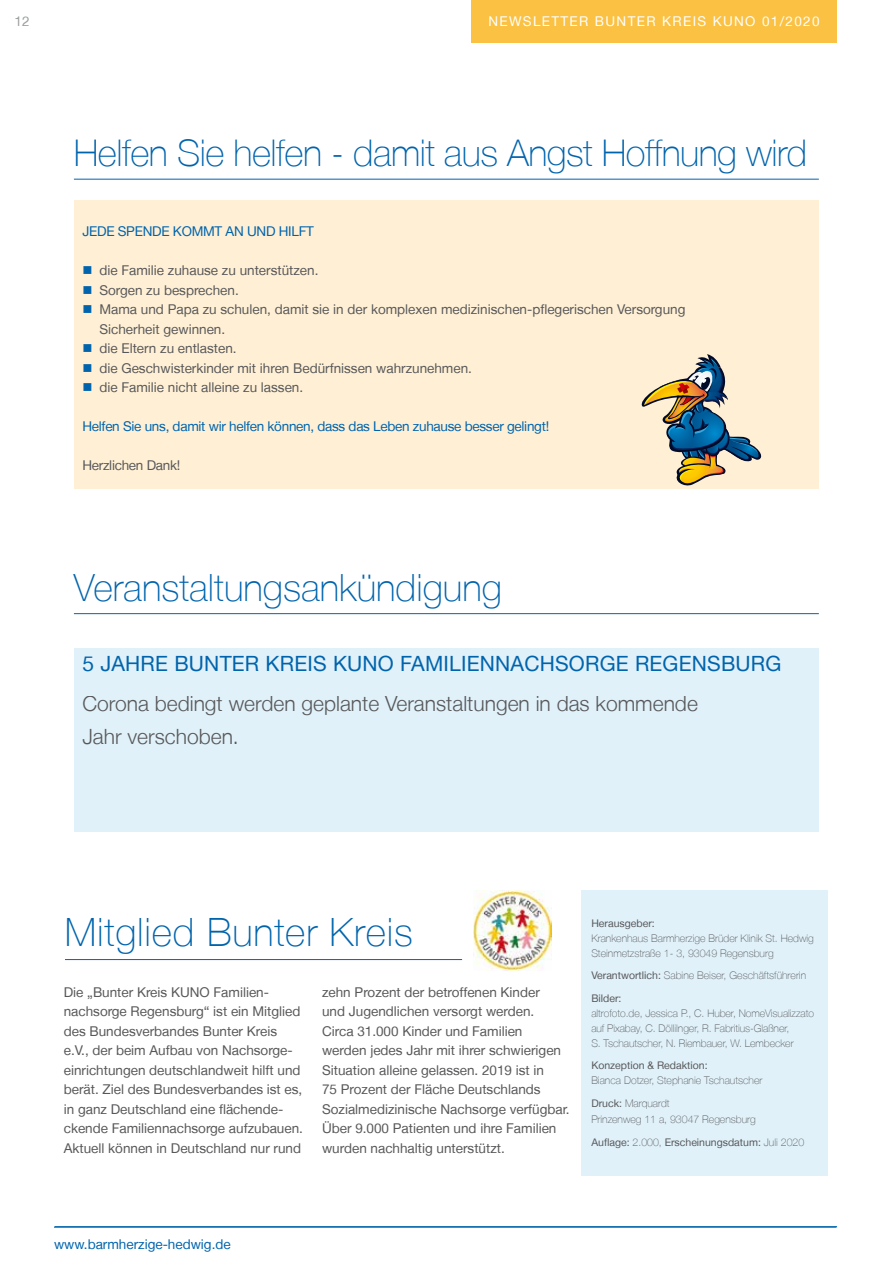
<style>
.page{position:relative;width:893px;height:1263px;background:#fff}
.page>*{position:absolute;margin:0;border:0;box-sizing:border-box;transform-origin:0 0}
.t1{font:100 39px "Helvetica Neue LT";letter-spacing:.02em;color:#0064ad}
.t2{font:100 37.5px "Helvetica Neue LT";color:#0064ad}
.t3{font:100 36.75px "Helvetica Neue LT";letter-spacing:-.015em;color:#0064ad}
.t4{font:300 21px/33px "Helvetica Neue LT";color:#58585a}
.t5{font:21px "Helvetica Neue LT";letter-spacing:.01em;color:#0064ad}
.t6{font:13.5px/19.5px "Helvetica Neue LT";color:#58585a}
.t7{font:13.5px "Helvetica Neue LT";letter-spacing:-.02em;color:#0064ad}
.t8{font:13.5px "Helvetica Neue LT";letter-spacing:.1em;color:#fff}
.t9{font:13.5px "Helvetica Neue LT";color:#0064ad}
.t10{font:13.5px "Helvetica Neue LT";letter-spacing:-.02em;color:#58585a}
.t11{font:13.5px "Helvetica Neue LT";color:#9c9e9f}
.t12{font:100 10.5px/15px "Helvetica Neue LT";color:#58585a}
.t13{font:10.5px "Helvetica Neue LT";color:#58585a}
.s1{font-weight:400}
</style>
<div class="page">
<div style="left:472px;top:0;width:365px;height:43px;background:#fbc143"></div>
<hr style="left:54px;top:1227px;width:782px;height:1px;background:#0064ad">
<hr style="left:55px;top:1226px;width:782px;height:1px;background:#0064ad">
<div style="left:74px;top:200px;width:745px;height:288px;background:#fff0d5"></div>
<div style="left:581px;top:890px;width:247px;height:286px;background:#e0f1f9"></div>
<hr style="left:65px;top:959px;width:397px;height:1px;background:#0064ad">
<img style="left:474px;top:890px;width:77px;height:80px">
<hr style="left:74px;top:613px;width:745px;height:1px;background:#0064ad">
<div style="left:74px;top:687px;width:745px;height:145px;background:#e0f1f9"></div>
<div style="left:74px;top:648px;width:745px;height:48px;background:#e0f1f9"></div>
<svg style="left:641px;top:354px;width:121px;height:132px"></svg>
<hr style="left:74px;top:179px;width:745px;height:1px;background:#0064ad">
<p class="t11" style="left:15px;top:13px;width:17px">12</p>
<p class="t8" style="left:488px;top:13px;width:23px">N eetewsletter</p>
<p class="t8" style="left:594px;top:13px;width:18px">Fbunter amilien</p>
<p class="t8" style="left:662px;top:13px;width:159px">kreisNAchsorge KUNO 01/2020</p>
<p class="t8" style="left:767px;top:13px;width:59px">06/2017</p>
<h3 class="t3" style="left:74px;top:132px;width:735px">Helfen Sie helfen - damit aus Angst Hoffnung wird</h3>
<p class="t7" style="left:82px;top:223px;width:16px">Jede</p>
<p class="t7" style="left:118px;top:223px;width:18px">Spende</p>
<p class="t7" style="left:173px;top:223px;width:11px">kommt</p>
<p class="t7" style="left:226px;top:223px;width:32px">an und</p>
<p class="t7" style="left:279px;top:223px;width:8px">hilft</p>
<p class="t6" style="left:99px;top:260px;width:588px">die Familie zuhause zu unterstützen.<br>Sorgen zu besprechen.<br>Mama und Papa zu schulen, damit sie in der komplexen medizinischen-pflegerischen Versorgung Sicherheit gewinnen.<br>die Eltern zu entlasten.<br>die Geschwisterkinder mit ihren Bedürfnissen wahrzunehmen.<br>die Familie nicht alleine zu lassen.</p>
<p class="t7" style="left:82px;top:418px;width:468px">Helfen Sie uns, damit wir helfen können, dass das Leben zuhause besser gelingt!</p>
<p class="t10" style="left:82px;top:457px;width:99px">Herzlichen Dank!</p>
<h2 class="t2" style="left:74px;top:566px;width:430px">Veranstaltungsankündigung</h2>
<h3 class="t5" style="left:82px;top:651px;width:45px">5 Jahre</h3>
<h3 class="t5" style="left:174px;top:651px;width:30px">Bunter</h3>
<h3 class="t5" style="left:266px;top:651px;width:27px">Kreis</h3>
<h3 class="t5" style="left:333px;top:651px;width:93px">KUNO Familiennachsorge</h3>
<h3 class="t5" style="left:635px;top:651px;width:30px">Regensburg</h3>
<h3 class="t4" style="left:82px;top:686px;width:617px">Corona bedingt werden geplante Veranstaltungen in das kommende<br>Jahr verschoben.</h3>
<h1 class="t1" style="left:65px;top:910px;width:349px">Mitglied Bunter Kreis</h1>
<p class="t6" style="left:322px;top:982px;width:249px">zehn Prozent der betroffenen Kinder<br>und Jugendlichen versorgt werden.<br>Circa 31.000 Kinder und Familien werden jedes Jahr mit ihrer schwierigen Situation alleine gelassen. 2019 ist in<br>75 Prozent der Fläche Deutschlands Sozialmedizinische Nachsorge verfügbar.<br>Über 9.000 Patienten und ihre Familien wurden nachhaltig unterstützt.</p>
<p class="t6" style="left:64px;top:982px;width:241px">Die „Bunter Kreis KUNO Familien&shy;nachsorge Regensburg“ ist ein Mitglied des Bundesverbandes Bunter Kreis e.V., der beim Aufbau von Nachsorge&shy;einrichtungen deutschlandweit hilft und berät. Ziel des Bundesverbandes ist es, in ganz Deutschland eine flächende&shy;ckende Familiennachsorge aufzubauen.<br>Aktuell können in Deutschland nur rund</p>
<p class="t13" style="left:591px;top:917px;width:65px">Herausgeber:</p>
<p class="t12" style="left:591px;top:930px;width:224px">Krankenhaus Barmherzige Brüder Klinik St. Hedwig<br>Steinmetzstraße 1- 3, 93049 Regensburg</p>
<p class="t12" style="left:591px;top:964px;width:216px;line-height:22.5px"><span class="s1">Verantwortlich:</span> Sabine Beiser, Geschäftsführerin<br><span class="s1">Bilder:</span></p>
<p class="t12" style="left:591px;top:1005px;width:224px">altrofoto.de, Jessica P., C. Huber, NomeVisualizzato auf Pixabay, C. Döllilnger, R. Fabritius-Glaßner,<br>S. Tschautscher, N. Riembauer, W. Lembecker</p>
<p class="t13" style="left:591px;top:1059px;width:118px">Konzeption &amp; Redaktion:</p>
<p class="t12" style="left:591px;top:1069px;width:173px;line-height:22.5px">Bianca Dotzer, Stephanie Tschautscher<br><span class="s1">Druck:</span> Marquardt</p>
<p class="t12" style="left:591px;top:1108px;width:214px;line-height:22.5px">Prinzenweg 11 a, 93047 Regensburg<br><span class="s1">Auflage:</span> 2.000, <span class="s1">Erscheinungsdatum:</span> Juli 2020</p>
<p class="t9" style="left:54px;top:1236px;width:178px">www.barmherzige-hedwig.de</p>
</div>
